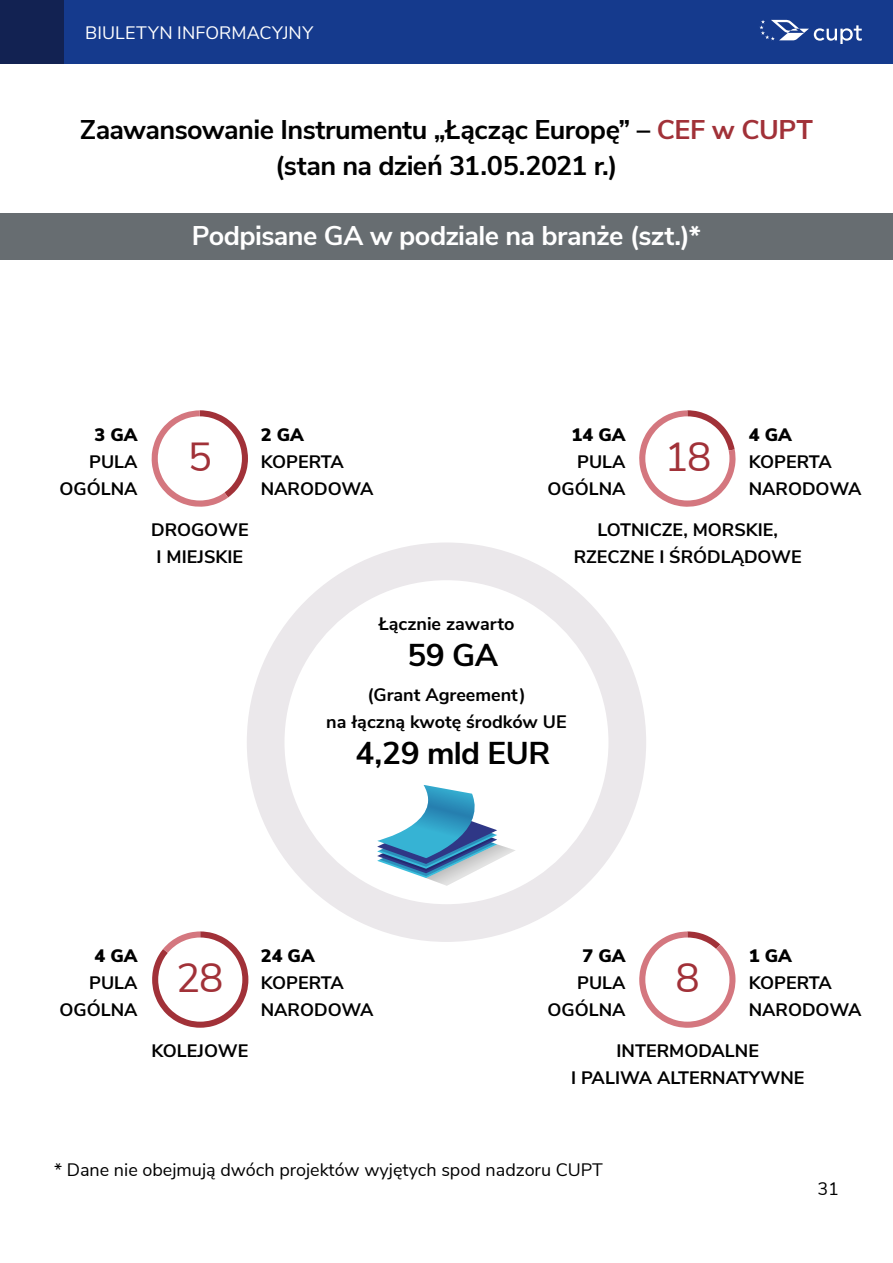
<style>
.page{position:relative;width:893px;height:1263px;background:#fff}
.page>*{position:absolute;margin:0;border:0;box-sizing:border-box;transform-origin:0 0}
.t1{font:135px "Chartwell Pies";color:#a13138}
.Dane_duże{font:40.5px "Nunito Sans";color:#a13138}
.t2{font:700 31.5px "Nunito Sans";letter-spacing:-.015em;color:#000}
.Nagłówki_czarne{font:700 27px "Nunito Sans";letter-spacing:-.02em;color:#000}
.Nagłówki_białe{font:700 27px "Nunito Sans";letter-spacing:-.02em;color:#fff}
.treść_środek{font:700 18px/27px "Nunito Sans";color:#000}
.aktualności_treść{font:18px "Nunito Sans";color:#000}
.t3{font:16.5px "Nunito Sans";letter-spacing:.01em;color:#fff}
.s1{color:#a13138}
.s2{font-weight:900}
.s3{color:#d4777f}
.s4{color:#fff}
</style>
<div class="page">
<div style="left:38px;top:0;width:855px;height:64px;background:#153a8d"></div>
<div style="left:0;top:0;width:64px;height:64px;background:#122252"></div>
<svg style="left:759px;top:20px;width:103px;height:24px"></svg>
<svg style="left:247px;top:542px;width:399px;height:400px"></svg>
<div style="left:0;top:213px;width:893px;height:47px;background:#676d71"></div>
<svg style="left:377px;top:785px;width:139px;height:101px"></svg>
<p class="t3" style="left:85px;top:20px;width:212px">BIULETYN INFORMACYJNY</p>
<p class="Nagłówki_czarne" style="left:80px;top:110px;width:735px">Zaawansowanie Instrumentu „Łącząc Europę” – <span class="s1">CEF w CUPT</span></p>
<p class="Nagłówki_czarne" style="left:275px;top:146px;width:344px">(stan na dzień 31.05.2021 r.)</p>
<p class="Nagłówki_białe" style="left:192px;top:215px;width:511px">Podpisane GA w podziale na branże (szt.)*</p>
<p class="treść_środek" style="left:60px;top:420px;width:80px;text-align:right"><span class="s2">3 GA<br></span>PULA<br>OGÓLNA</p>
<h1 class="t1" style="left:145px;top:376px;width:215px">40<span class="s3">60</span><span class="s4">+T</span></h1>
<p class="treść_środek" style="left:261px;top:420px;width:114px"><span class="s2">2 GA<br></span>KOPERTA<br>NARODOWA</p>
<p class="Dane_duże" style="left:188px;top:427px;width:26px">5</p>
<p class="treść_środek" style="left:151px;top:515px;width:99px;text-align:center">DROGOWE<br>I MIEJSKIE</p>
<h1 class="t1" style="left:632px;top:376px;width:215px">22<span class="s3">78</span><span class="s4">+T</span></h1>
<p class="treść_środek" style="left:749px;top:420px;width:114px"><span class="s2">4 GA<br></span>KOPERTA<br>NARODOWA</p>
<p class="treść_środek" style="left:574px;top:515px;width:230px;text-align:center">LOTNICZE, MORSKIE,<br>RZECZNE I ŚRÓDLĄDOWE</p>
<p class="treść_środek" style="left:547px;top:420px;width:80px;text-align:right"><span class="s2">14 GA<br></span>PULA<br>OGÓLNA</p>
<p class="Dane_duże" style="left:664px;top:427px;width:48px">18</p>
<p class="treść_środek" style="left:378px;top:609px;width:138px">Łącznie zawarto</p>
<p class="t2" style="left:407px;top:632px;width:92px">59 GA</p>
<p class="treść_środek" style="left:326px;top:680px;width:242px;text-align:center">(Grant Agreement)<br>na łączną kwotę środków UE</p>
<p class="t2" style="left:355px;top:730px;width:197px">4,29 mld EUR</p>
<p class="treść_środek" style="left:60px;top:942px;width:80px;text-align:right"><span class="s2">4 GA<br></span>PULA<br>OGÓLNA</p>
<h1 class="t1" style="left:145px;top:897px;width:208px">86<span class="s3">14</span><span class="s4">+T</span></h1>
<h1 class="t1" style="left:632px;top:897px;width:214px">12<span class="s3">88</span><span class="s4">+T</span></h1>
<p class="treść_środek" style="left:261px;top:942px;width:114px"><span class="s2">24 GA<br></span>KOPERTA<br>NARODOWA</p>
<p class="treść_środek" style="left:749px;top:942px;width:114px"><span class="s2">1 GA<br></span>KOPERTA<br>NARODOWA</p>
<p class="treść_środek" style="left:571px;top:1036px;width:235px;text-align:center">INTERMODALNE<br>I PALIWA ALTERNATYWNE</p>
<p class="treść_środek" style="left:547px;top:942px;width:80px;text-align:right"><span class="s2">7 GA<br></span>PULA<br>OGÓLNA</p>
<p class="Dane_duże" style="left:176px;top:948px;width:49px">28</p>
<p class="Dane_duże" style="left:676px;top:948px;width:26px">8</p>
<p class="treść_środek" style="left:151px;top:1036px;width:99px">KOLEJOWE</p>
<p class="aktualności_treść" style="left:54px;top:1157px;width:550px">* Dane nie obejmują dwóch projektów wyjętych spod nadzoru CUPT</p>
<p class="aktualności_treść" style="left:817px;top:1175px;width:23px">31</p>
</div>
